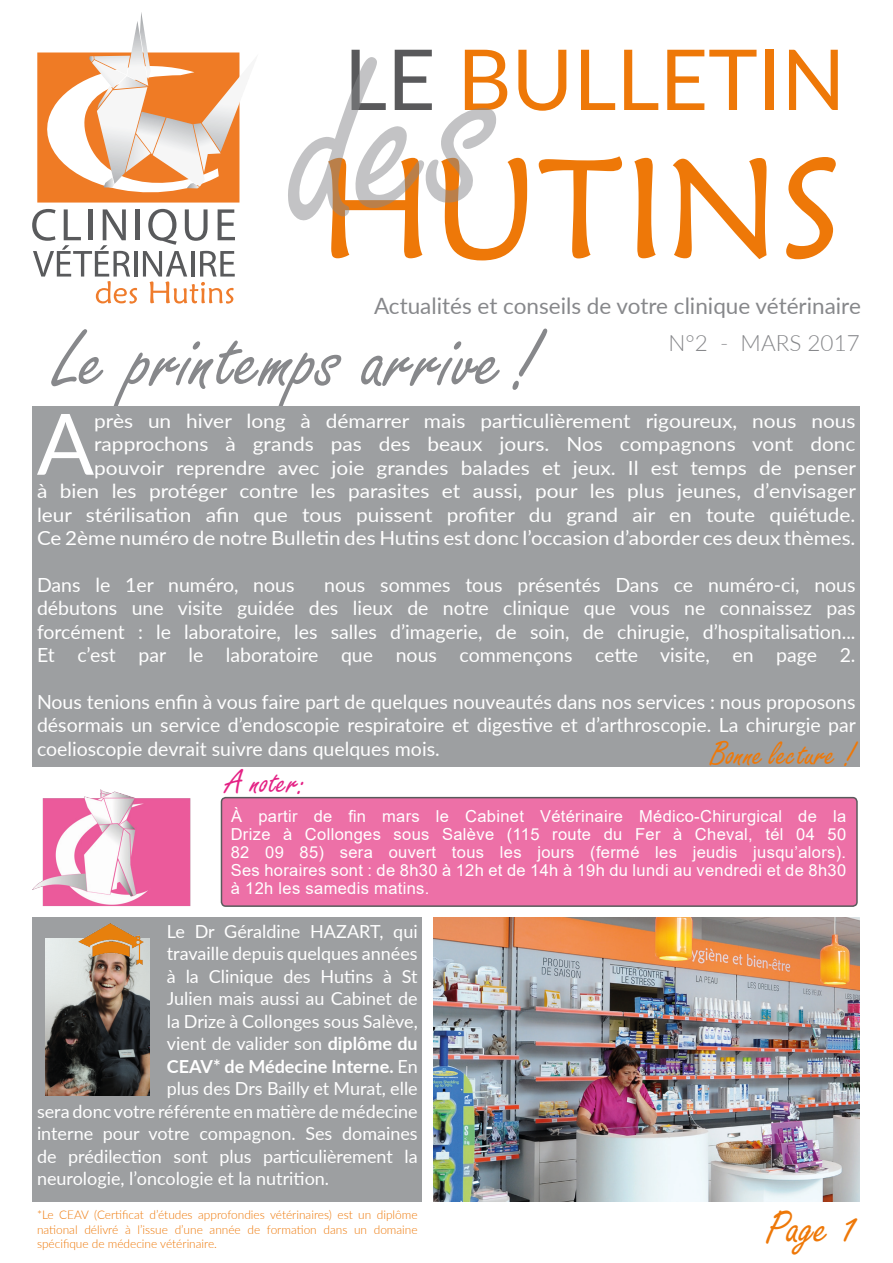
<style>
.page{position:relative;width:893px;height:1263px;background:#fff}
.page>*{position:absolute;margin:0;border:0;box-sizing:border-box;transform-origin:0 0}
.TITRE{font:142.5px "Maiandra GD";color:#ee7808}
.Sous_sous_titre{font:90px "Freestyle Script";color:#87888b}
.Accroche{font:84.75px "Lato";color:#fff}
.TITRE-2{font:84.15px "Lato";color:#ee7808}
.t1{font:49.5px "Freestyle Script";color:#ee7808}
.Sous_sous_titre-2{font:36px "Freestyle Script";color:#ee7808}
.Sous_sous_titre-3{font:36px "Freestyle Script";color:#e42285}
.Num-Date{font:22.5px "Lato";color:#87888b}
.Num-Date-2{font:300 22.5px "Lato";color:#87888b}
.Accroche-2{font:19.5px/23.4px "Lato";color:#fff;text-align:justify}
.Accroche-3{font:19.5px/23.4px "Lato";color:#fff;text-align:right;scale:1.07 1}
.Accroche-4{font:18px "Lato";color:#fff}
.Accroche-5{font:700 18px "Lato";color:#fff}
.Emphase_Conseil{font:16.5px/18px "Arial";letter-spacing:.02em;color:#fff;text-align:justify}
.Sous_sous_titre-4{font:300 12px/14.4px "Lato";color:#ee7808;text-align:justify}
.s1{color:#59595b}
.s2{font-weight:700}
.s3{font-weight:400}
</style>
<div class="page">
<svg style="left:37px;top:12px;width:203px;height:191px"></svg>
<hr style="left:136px;top:209px;width:4px;height:31px;background:#595a5c">
<svg style="left:148px;top:209px;width:29px;height:36px"></svg>
<svg style="left:185px;top:209px;width:23px;height:32px"></svg>
<svg style="left:218px;top:209px;width:17px;height:31px"></svg>
<svg style="left:33px;top:209px;width:104px;height:95px"></svg>
<svg style="left:143px;top:251px;width:92px;height:53px"></svg>
<div style="left:33px;top:406px;width:827px;height:361px;background:#9d9fa1"></div>
<div style="left:221px;top:798px;width:636px;height:108px;background:#ed70a7;border-radius:4px"></div>
<div style="left:221px;top:797px;width:637px;height:110px;border:2px solid #595a5c;border-radius:4px"></div>
<img style="left:33px;top:789px;width:158px;height:117px">
<img style="left:433px;top:917px;width:427px;height:285px">
<div style="left:33px;top:917px;width:389px;height:285px;background:#9d9fa1"></div>
<img style="left:45px;top:938px;width:105px;height:157px">
<img style="left:79px;top:923px;width:65px;height:41px">
<p class="TITRE-2" style="left:344px;top:19px;width:503px"><span class="s1">LE</span> BULLETIN</p>
<p class="TITRE" style="left:318px;top:121px;width:524px">HUTINS</p>
<p class="Num-Date" style="left:374px;top:290px;width:488px">Actualités et conseils de votre clinique vétérinaire</p>
<p class="Sous_sous_titre" style="left:55px;top:311px;width:485px">Le printemps arrive!</p>
<p class="Accroche" style="left:37px;top:383px;width:59px">A</p>
<p class="Num-Date-2" style="left:669px;top:328px;width:193px">N°2 - MARS 2017</p>
<p class="Accroche-3" style="left:37px;top:408px;width:767px">près un hiver long à démarrer mais particulièrement rigoureux, nous nous rapprochons à grands pas des beaux jours. Nos compagnons vont donc pouvoir reprendre avec joie grandes balades et jeux. Il est temps de penser<br>à bien les protéger contre les parasites et aussi, pour les plus jeunes, d’envisager leur stérilisation afin que tous puissent profiter du grand air en toute quiétude.<br>Ce 2ème numéro de notre Bulletin des Hutins est donc l’occasion d’aborder ces deux thèmes.</p>
<p class="Accroche-2" style="left:37px;top:572px;width:259px">Dans le 1er numéro, nous</p>
<p class="Accroche-2" style="left:37px;top:572px;width:820px;text-indent:287px">nous sommes tous présentés Dans ce numéro-ci, nous débutons une visite guidée des lieux de notre clinique que vous ne connaissez pas forcément : le laboratoire, les salles d’imagerie, de soin, de chirugie, d’hospitalisation...<br>Et c’est par le laboratoire que nous commençons cette visite, en page 2.</p>
<p class="Accroche-2" style="left:37px;top:689px;width:820px">Nous tenions enfin à vous faire part de quelques nouveautés dans nos services : nous proposons désormais un service d’endoscopie respiratoire et digestive et d’arthroscopie. La chirurgie par coelioscopie devrait suivre dans quelques mois.</p>
<p class="Sous_sous_titre-2" style="left:711px;top:734px;width:145px">Bonne lecture !</p>
<p class="Sous_sous_titre-3" style="left:226px;top:762px;width:81px">A noter:</p>
<p class="Emphase_Conseil" style="left:231px;top:807px;width:617px">À partir de fin mars le Cabinet Vétérinaire Médico-Chirurgical de la Drize à Collonges sous Salève (115 route du Fer à Cheval, tél 04 50<br>82 09 85) sera ouvert tous les jours (fermé les jeudis jusqu’alors).<br>Ses horaires sont : de 8h30 à 12h et de 14h à 19h du lundi au vendredi et de 8h30 à 12h les samedis matins.</p>
<p class="Accroche-4" style="left:167px;top:918px;width:252px">Le Dr Géraldine HAZART, qui</p>
<p class="Accroche-4" style="left:167px;top:940px;width:252px">travaille depuis quelques années</p>
<p class="Accroche-4" style="left:167px;top:963px;width:252px">à la Clinique des Hutins à St</p>
<p class="Accroche-4" style="left:167px;top:985px;width:252px">Julien mais aussi au Cabinet de</p>
<p class="Accroche-4" style="left:167px;top:1008px;width:252px">la Drize à Collonges sous Salève,</p>
<p class="Accroche-4" style="left:167px;top:1030px;width:252px">vient de valider son <span class="s2">diplôme du</span></p>
<p class="Accroche-5" style="left:167px;top:1053px;width:252px">CEAV* de Médecine Interne. <span class="s3">En</span></p>
<p class="Accroche-4" style="left:167px;top:1075px;width:252px">plus des Drs Bailly et Murat, elle</p>
<p class="Accroche-4" style="left:37px;top:1098px;width:382px">sera donc votre référente en matière de médecine</p>
<p class="Accroche-4" style="left:37px;top:1120px;width:382px">interne pour votre compagnon. Ses domaines</p>
<p class="Accroche-4" style="left:37px;top:1143px;width:382px">de prédilection sont plus particulièrement la</p>
<p class="Accroche-4" style="left:37px;top:1165px;width:294px">neurologie, l’oncologie et la nutrition.</p>
<p class="Sous_sous_titre-4" style="left:37px;top:1207px;width:382px">*Le CEAV (Certificat d’études approfondies vétérinaires) est un diplôme national délivré à l’issue d’une année de formation dans un domaine spécifique de médecine vétérinaire.</p>
<p class="t1" style="left:766px;top:1201px;width:94px">Page 1</p>
</div>
